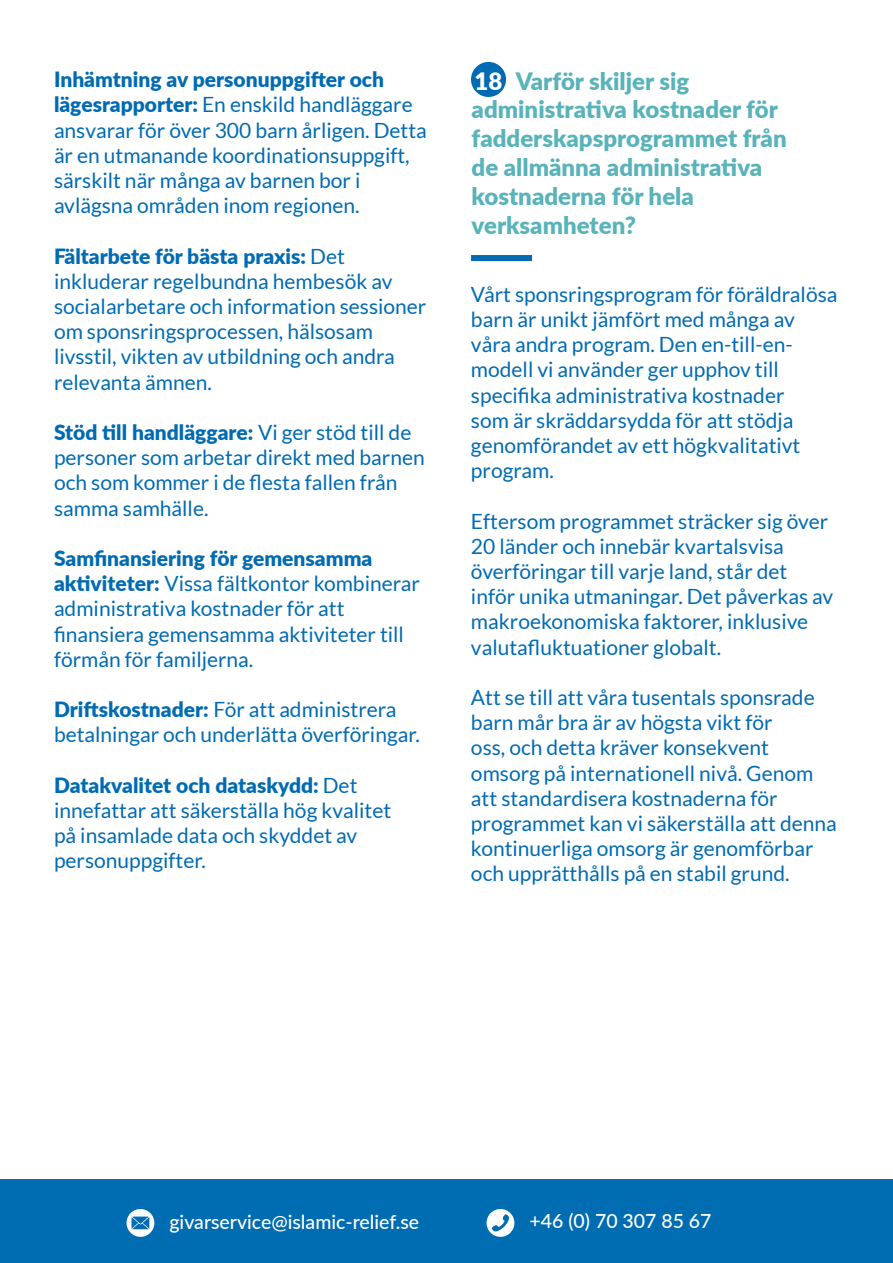
<style>
.page{position:relative;width:893px;height:1263px;background:#fff}
.page>*{position:absolute;margin:0;border:0;box-sizing:border-box;transform-origin:0 0}
.t1{font:900 24px/28.8px "Lato";color:#59b3ba}
.t2{font:900 24px "Lato";color:#fff}
.t3{font:21px/25.2px "Lato";color:#006bb3}
.t4{font:900 21px "Lato";color:#006bb3}
.t5{font:500 19.5px "Lato";color:#fff}
.s1{font-weight:900}
.s2{color:#006bb3}
</style>
<div class="page">
<div style="left:0;top:1179px;width:893px;height:84px;background:#006cb2"></div>
<svg style="left:487px;top:1209px;width:27px;height:28px"></svg>
<svg style="left:127px;top:1209px;width:27px;height:28px"></svg>
<div style="left:471px;top:62px;width:35px;height:35px;background:#006bb3;border-radius:50%"></div>
<div style="left:471px;top:255px;width:61px;height:6px;background:#006bb3"></div>
<p class="t4" style="left:54px;top:64px;width:332px">Inhämtning av personuppgifter och</p>
<p class="t2" style="left:475px;top:63px;width:29px">18</p>
<p class="t3" style="left:54px;top:92px;width:374px"><span class="s1">lägesrapporter:</span> En enskild handläggare ansvarar för över 300 barn årligen. Detta är en utmanande koordinationsuppgift, särskilt när många av barnen bor i avlägsna områden inom regionen.</p>
<p class="t3" style="left:54px;top:243px;width:374px"><span class="s1">Fältarbete för bästa praxis:</span> Det inkluderar regelbundna hembesök av socialarbetare och information sessioner om sponsringsprocessen, hälsosam livsstil, vikten av utbildning och andra relevanta ämnen.</p>
<p class="t3" style="left:54px;top:420px;width:372px"><span class="s1">Stöd till handläggare:</span> Vi ger stöd till de personer som arbetar direkt med barnen och som kommer i de flesta fallen från samma samhälle.</p>
<p class="t3" style="left:54px;top:546px;width:367px"><span class="s1">Samfinansiering för gemensamma aktiviteter:</span> Vissa fältkontor kombinerar administrativa kostnader för att finansiera gemensamma aktiviteter till förmån för familjerna.</p>
<p class="t3" style="left:54px;top:697px;width:367px"><span class="s1">Driftskostnader:</span> För att administrera betalningar och underlätta överföringar.</p>
<p class="t3" style="left:54px;top:772px;width:339px"><span class="s1">Datakvalitet och dataskydd:</span> Det innefattar att säkerställa hög kvalitet på insamlade data och skyddet av personuppgifter.</p>
<p class="t1" style="left:472px;top:65px;width:317px;text-indent:11px"><span class="s2">３</span> Varför skiljer sig administrativa kostnader för fadderskapsprogrammet från de allmänna administrativa kostnaderna för hela verksamheten?</p>
<p class="t3" style="left:471px;top:281px;width:368px">Vårt sponsringsprogram för föräldralösa barn är unikt jämfört med många av våra andra program. Den en-till-en&shy;modell vi använder ger upphov till specifika administrativa kostnader<br>som är skräddarsydda för att stödja genomförandet av ett högkvalitativt program.</p>
<p class="t3" style="left:471px;top:508px;width:364px">Eftersom programmet sträcker sig över 20 länder och innebär kvartalsvisa överföringar till varje land, står det inför unika utmaningar. Det påverkas av makroekonomiska faktorer, inklusive valutafluktuationer globalt.</p>
<p class="t3" style="left:471px;top:685px;width:367px">Att se till att våra tusentals sponsrade barn mår bra är av högsta vikt för<br>oss, och detta kräver konsekvent omsorg på internationell nivå. Genom att standardisera kostnaderna för programmet kan vi säkerställa att denna kontinuerliga omsorg är genomförbar och upprätthålls på en stabil grund.</p>
<p class="t5" style="left:169px;top:1208px;width:251px">givarservice@islamic-relief.se</p>
<p class="t5" style="left:529px;top:1207px;width:184px">+46 (0) 70 307 85 67</p>
</div>
